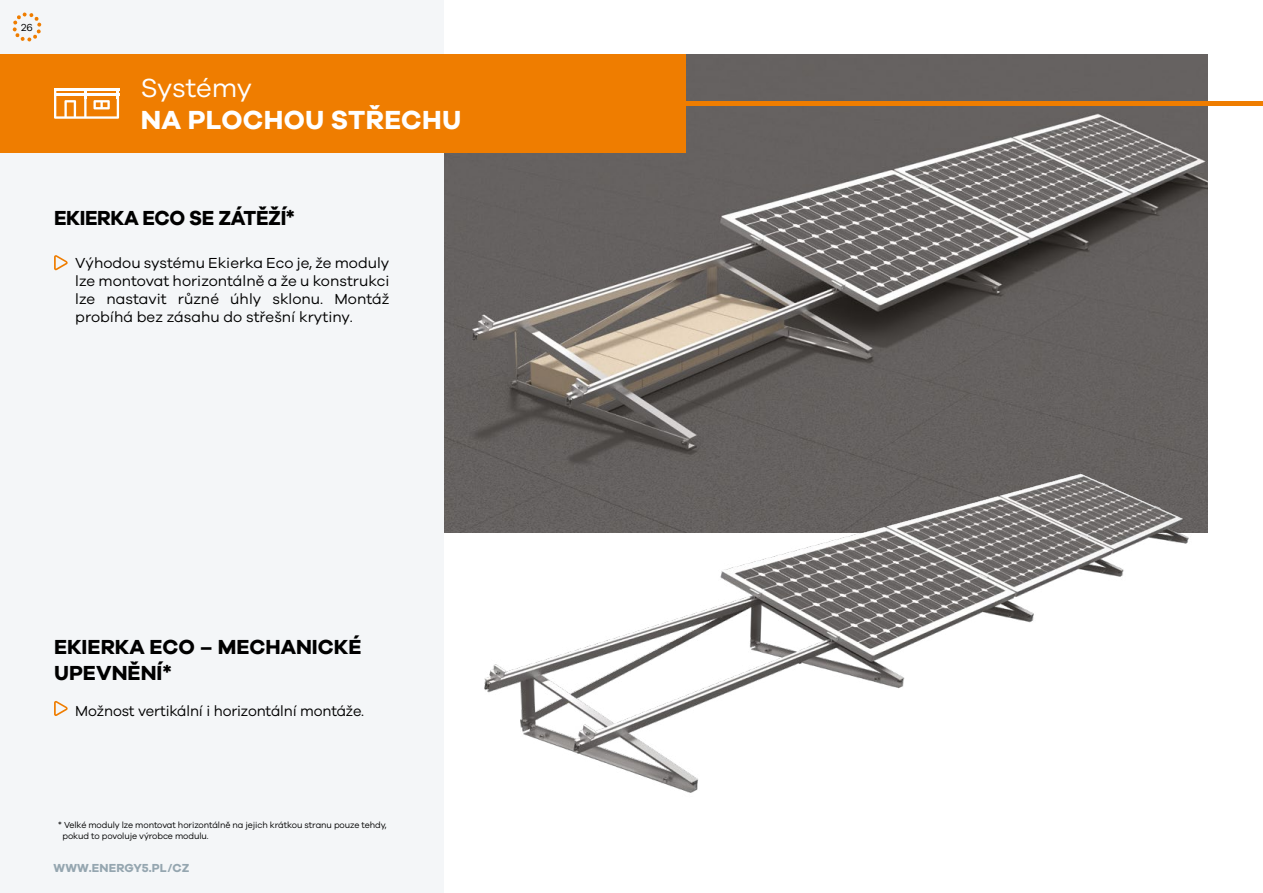
<style>
.page{position:relative;width:1263px;height:893px;background:#fff}
.page>*{position:absolute;margin:0;border:0;box-sizing:border-box;transform-origin:0 0}
.t1{font:700 27px "Galano Grotesque";letter-spacing:.01em;color:#fff}
.t2{font:27px "Galano Grotesque";letter-spacing:-.015em;color:#fff}
.t3{font:700 21px/25.2px "Galano Grotesque";color:#000}
.t4{font:700 21px "Galano Grotesque";letter-spacing:-.02em;color:#000;scale:.96 1}
.t5{font:15px/18px "Galano Grotesque";letter-spacing:-.01em;color:#000;text-align:justify}
.t6{font:700 12px "Galano Grotesque";letter-spacing:.01em;color:#95a6b0}
.t7{font:10.5px "Galano Grotesque";color:#000}
.t8{font:9px/10.8px "Galano Grotesque";letter-spacing:-.01em;color:#000}
</style>
<div class="page">
<img style="left:444px;top:54px;width:764px;height:359px">
<div style="left:0;top:0;width:444px;height:893px;background:#f4f6f8"></div>
<div style="left:0;top:54px;width:685px;height:99px;background:#ef7d00"></div>
<hr style="left:54px;top:89px;width:65px;height:2px;background:#fff">
<svg style="left:54px;top:91px;width:65px;height:28px"></svg>
<svg style="left:54px;top:255px;width:14px;height:15px"></svg>
<svg style="left:54px;top:701px;width:14px;height:15px"></svg>
<img style="left:444px;top:413px;width:764px;height:380px">
<svg style="left:13px;top:12px;width:28px;height:30px"></svg>
<div style="left:529px;top:101px;width:734px;height:5px;background:#ef7d00"></div>
<p class="t7" style="left:21px;top:21px;width:13px">26</p>
<h1 class="t2" style="left:141px;top:71px;width:113px">Systémy</h1>
<h1 class="t1" style="left:141px;top:103px;width:322px">NA PLOCHOU STŘECHU</h1>
<h2 class="t4" style="left:54px;top:205px;width:252px">EKIERKA ECO SE ZÁTĚŽÍ*</h2>
<p class="t5" style="left:75px;top:254px;width:316px">Výhodou systému Ekierka Eco je, že moduly lze montovat horizontálně a že u konstrukci lze nastavit různé úhly sklonu. Montáž probíhá bez zásahu do střešní krytiny.</p>
<h2 class="t3" style="left:54px;top:634px;width:309px">EKIERKA ECO – MECHANICKÉ<br>UPEVNĚNÍ*</h2>
<p class="t5" style="left:75px;top:701px;width:290px">Možnost vertikální i horizontální montáže.</p>
<p class="t8" style="left:63px;top:819px;width:326px;text-indent:-4px">* Velké moduly lze montovat horizontálně na jejich krátkou stranu pouze tehdy, pokud to povoluje výrobce modulu.</p>
<p class="t6" style="left:54px;top:860px;width:137px">WWW.ENERGY5.PL/CZ</p>
</div>
